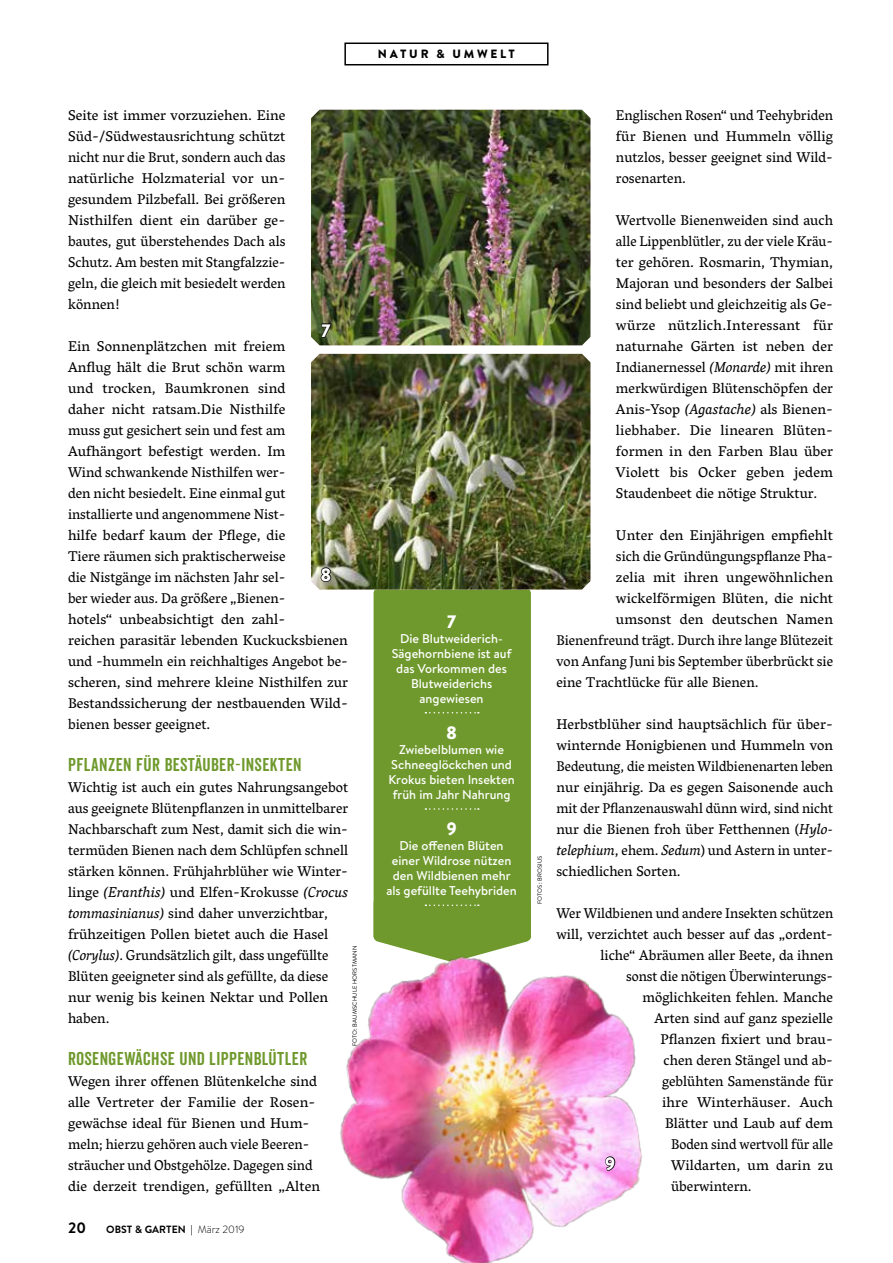
<style>
.page{position:relative;width:893px;height:1263px;background:#fff}
.page>*{position:absolute;margin:0;border:0;box-sizing:border-box;transform-origin:0 0}
.t1{font:18px "Veneer Clean";letter-spacing:.025em;color:#6f992d}
.t2{font:900 18px "Brandon Text";color:#fff}
.t3{font:700 15px "Brandon Text";color:#000}
.t4{font:14.4px/21px "Vesper Libre";color:#000;text-align:justify}
.t5{font:500 12.75px/15px "Brandon Text";color:#fff;text-align:center}
.t6{font:900 12px "Brandon Text";letter-spacing:.23em;color:#000}
.t7{font:700 10.5px "Brandon Text";color:#000}
.t8{font:6px "Brandon Text";letter-spacing:.02em;color:#000}
.s1{font-family:"Vesper";font-style:italic}
.s2{font-weight:300}
</style>
<div class="page">
<div style="left:374px;top:589px;width:157px;height:351px;background:#6f992d;border-radius:4px"></div>
<svg style="left:425px;top:712px;width:54px;height:1px"></svg>
<svg style="left:425px;top:808px;width:54px;height:2px"></svg>
<svg style="left:424px;top:899px;width:107px;height:7px"></svg>
<img style="left:311px;top:110px;width:279px;height:235px">
<img style="left:311px;top:354px;width:279px;height:235px">
<svg style="left:320px;top:567px;width:12px;height:16px"></svg>
<svg style="left:321px;top:323px;width:11px;height:20px"></svg>
<img style="left:340px;top:922px;width:302px;height:341px">
<svg style="left:604px;top:1155px;width:12px;height:16px"></svg>
<div style="left:344px;top:43px;width:205px;height:22px;border:2px solid #000"></div>
<p class="t4" style="left:68px;top:104px;width:219px">Seite ist immer vorzuziehen. Eine Süd-/Südwestausrichtung schützt nicht nur die Brut, sondern auch das natürliche Holzmaterial vor un&shy;gesundem Pilzbefall. Bei größeren Nisthilfen dient ein darüber ge&shy;bautes, gut überstehendes Dach als Schutz. Am besten mit Stangfalzzie&shy;geln, die gleich mit besiedelt werden können!</p>
<p class="t4" style="left:68px;top:335px;width:282px;text-align:left">Ein Sonnenplätzchen mit freiem<br>Anflug hält die Brut schön warm<br>und trocken, Baumkronen sind<br>daher nicht ratsam.Die Nisthilfe<br>muss gut gesichert sein und fest am Aufhängort befestigt werden. Im<br>Wind schwankende Nisthilfen wer-<br>den nicht besiedelt. Eine einmal gut installierte und angenommene Nist-<br>hilfe bedarf kaum der Pflege, die<br>Tiere räumen sich praktischerweise<br>die Nistgänge im nächsten Jahr sel-<br>ber wieder aus. Da größere „Bienen-<br>hotels“ unbeabsichtigt den zahl-<br>reichen parasitär lebenden Kuckucksbienen und -hummeln ein reichhaltiges Angebot be&shy;scheren, sind mehrere kleine Nisthilfen zur Bestandssicherung der nestbauenden Wild&shy;bienen besser geeignet.</p>
<p class="t1" style="left:68px;top:753px;width:235px">PFLANZEN FÜR BESTÄUBER-INSEKTEN</p>
<p class="t4" style="left:68px;top:776px;width:282px;text-align:left">Wichtig ist auch ein gutes Nahrungsangebot aus geeignete Blütenpflanzen in unmittelbarer Nachbarschaft zum Nest, damit sich die win&shy;termüden Bienen nach dem Schlüpfen schnell stärken können. Frühjahrblüher wie Winter&shy;linge <span class="s1">(Eranthis)</span> und Elfen-Krokusse <span class="s1">(Crocus tommasinianus)</span> sind daher unverzichtbar, frühzeitigen Pollen bietet auch die Hasel <span class="s1">(Corylus)</span>. Grundsätzlich gilt, dass ungefüllte Blüten geeigneter sind als gefüllte, da diese nur wenig bis keinen Nektar und Pollen haben.</p>
<p class="t1" style="left:68px;top:1047px;width:241px">ROSENGEWÄCHSE UND LIPPENBLÜTLER</p>
<p class="t4" style="left:68px;top:1070px;width:254px;text-align:left">Wegen ihrer offenen Blütenkelche sind alle Vertreter der Familie der Rosen&shy;gewächse ideal für Bienen und Hum&shy;meln; hierzu gehören auch viele Beeren&shy;sträucher und Obstgehölze. Dagegen sind die derzeit trendigen, gefüllten „Alten</p>
<p class="t2" style="left:321px;top:318px;width:11px">7</p>
<p class="t2" style="left:320px;top:562px;width:12px">8</p>
<p class="t8" style="left:351px;top:1046px;width:102px;rotate:-90deg">FOTO: BAUMSCHULE HORSTMANN</p>
<p class="t3" style="left:68px;top:1217px;width:19px">20</p>
<p class="t7" style="left:106px;top:1222px;width:140px">OBST &amp; GARTEN | <span class="s2">März 2019</span></p>
<p class="t6" style="left:378px;top:46px;width:138px">NATUR &amp; UMWELT</p>
<p class="t2" style="left:447px;top:609px;width:11px">7</p>
<p class="t5" style="left:392px;top:630px;width:121px">Die Blutweiderich-<br>Sägehornbiene ist auf das Vorkommen des<br>Blutweiderichs angewiesen</p>
<p class="t2" style="left:446px;top:720px;width:12px">8</p>
<p class="t5" style="left:388px;top:742px;width:128px">Zwiebelblumen wie<br>Schneeglöckchen und<br>Krokus bieten Insekten früh im Jahr Nahrung</p>
<p class="t2" style="left:446px;top:816px;width:12px">9</p>
<p class="t5" style="left:386px;top:838px;width:132px">Die offenen Blüten einer Wildrose nützen den Wildbienen mehr als gefüllte Teehybriden</p>
<p class="t8" style="left:536px;top:904px;width:50px;rotate:-90deg">FOTOS: BROSIUS</p>
<p class="t4" style="left:616px;top:104px;width:219px">Englischen Rosen“ und Teehybriden für Bienen und Hummeln völlig nutzlos, besser geeignet sind Wild&shy;rosenarten.</p>
<p class="t4" style="left:616px;top:209px;width:219px">Wertvolle Bienenweiden sind auch alle Lippenblütler, zu der viele Kräu&shy;ter gehören. Rosmarin, Thymian, Majoran und besonders der Salbei sind beliebt und gleichzeitig als Ge&shy;würze nützlich.Interessant für naturnahe Gärten ist neben der Indianernessel <span class="s1">(Monarde)</span> mit ihren merkwürdigen Blütenschöpfen der Anis-Ysop <span class="s1">(Agastache)</span> als Bienen&shy;liebhaber. Die linearen Blüten&shy;formen in den Farben Blau über Violett bis Ocker geben jedem Staudenbeet die nötige Struktur.</p>
<p class="t4" style="left:616px;top:524px;width:219px">Unter den Einjährigen empfiehlt</p>
<p class="t4" style="left:616px;top:545px;width:219px">sich die Gründüngungspflanze Pha-</p>
<p class="t4" style="left:616px;top:566px;width:219px">zelia mit ihren ungewöhnlichen</p>
<p class="t4" style="left:616px;top:587px;width:219px">wickelförmigen Blüten, die nicht</p>
<p class="t4" style="left:616px;top:608px;width:219px">umsonst den deutschen Namen</p>
<p class="t4" style="left:556px;top:629px;width:278px">Bienenfreund trägt. Durch ihre lange Blütezeit</p>
<p class="t4" style="left:556px;top:650px;width:278px">von Anfang Juni bis September überbrückt sie</p>
<p class="t4" style="left:556px;top:671px;width:204px">eine Trachtlücke für alle Bienen.</p>
<p class="t4" style="left:556px;top:713px;width:278px">Herbstblüher sind hauptsächlich für über&shy;winternde Honigbienen und Hummeln von Bedeutung, die meisten Wildbienenarten leben nur einjährig. Da es gegen Saisonende auch mit der Pflanzenauswahl dünn wird, sind nicht nur die Bienen froh über Fetthennen (<span class="s1">Hylo&shy;telephium</span>, ehem. <span class="s1">Sedum</span>) und Astern in unter&shy;schiedlichen Sorten.</p>
<p class="t4" style="left:556px;top:902px;width:278px">Wer Wildbienen und andere Insekten schützen</p>
<p class="t4" style="left:556px;top:923px;width:278px">will, verzichtet auch besser auf das „ordent-</p>
<p class="t4" style="left:601px;top:944px;width:234px">liche“ Abräumen aller Beete, da ihnen</p>
<p class="t4" style="left:626px;top:965px;width:209px">sonst die nötigen Überwinterungs-</p>
<p class="t4" style="left:643px;top:986px;width:192px">möglichkeiten fehlen. Manche</p>
<p class="t4" style="left:655px;top:1007px;width:180px">Arten sind auf ganz spezielle</p>
<p class="t4" style="left:661px;top:1028px;width:174px">Pflanzen fixiert und brau-</p>
<p class="t4" style="left:664px;top:1049px;width:171px">chen deren Stängel und ab-</p>
<p class="t4" style="left:662px;top:1070px;width:173px">geblühten Samenstände für</p>
<p class="t4" style="left:662px;top:1091px;width:173px">ihre Winterhäuser. Auch</p>
<p class="t4" style="left:665px;top:1112px;width:170px">Blätter und Laub auf dem</p>
<p class="t4" style="left:671px;top:1133px;width:164px">Boden sind wertvoll für alle</p>
<p class="t4" style="left:671px;top:1154px;width:164px">Wildarten, um darin zu</p>
<p class="t4" style="left:671px;top:1175px;width:82px">überwintern.</p>
<p class="t2" style="left:605px;top:1151px;width:12px">9</p>
</div>
